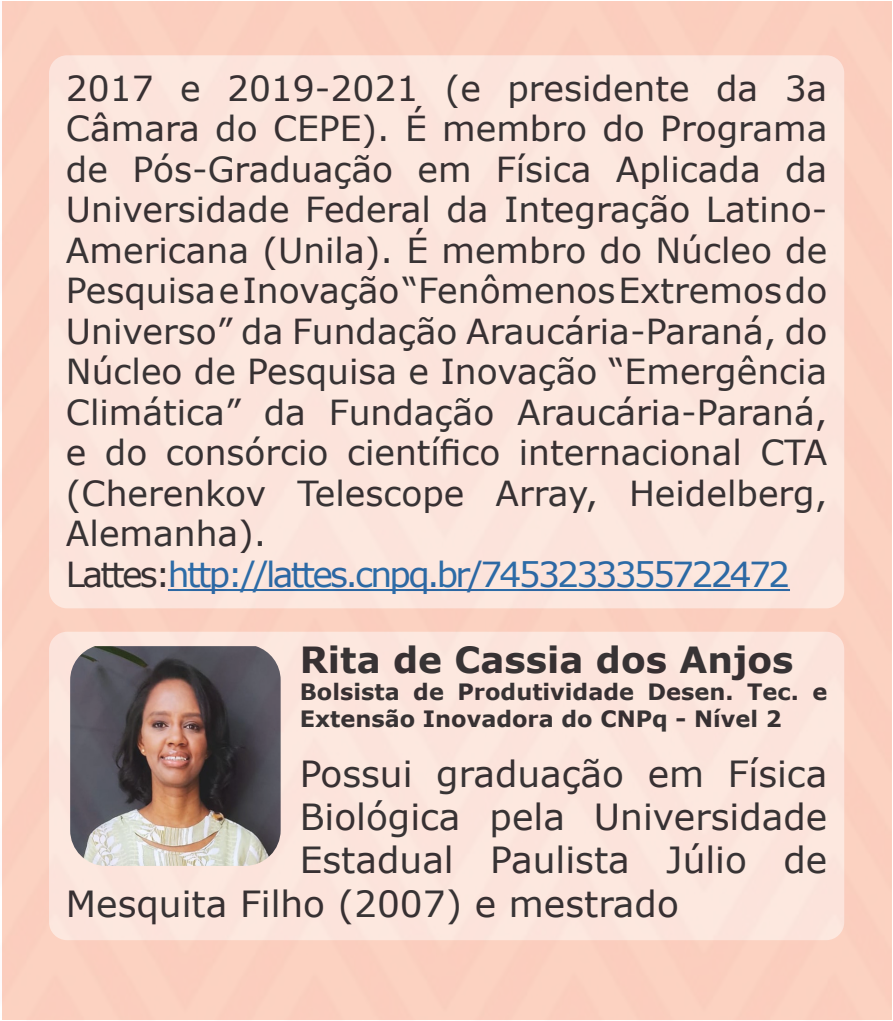
<style>
.page{position:relative;width:893px;height:1021px;background:#fff}
.page>*{position:absolute;margin:0;border:0;box-sizing:border-box;transform-origin:0 0}
.t1{font:36px "Verdana";color:#231f20}
.t2{font:700 36px "Verdana";color:#231f20}
.t3{font:34.5px/40.5px "Verdana";color:#231f20;text-align:justify}
.t4{font:34.5px "Verdana";letter-spacing:-.08em;color:#175d9e}
.t5{font:700 22.5px/26.7px "Verdana";color:#231f20}
.s1{color:#231f20}
</style>
<div class="page">
<img style="left:2px;top:2px;width:890px;height:1018px">
<p class="t3" style="left:66px;top:68px;width:763px">2017 e 2019-2021 (e presidente da 3a Câmara do CEPE). É membro do Programa de Pós-Graduação em Física Aplicada da Universidade Federal da Integração Latino-Americana (Unila). É membro do Núcleo de Pesquisa e Inovação “Fenômenos Extremos do Universo” da Fundação Araucária-Paraná, do Núcleo de Pesquisa e Inovação “Emergência Climática” da Fundação Araucária-Paraná, e do consórcio científico internacional CTA (Cherenkov Telescope Array, Heidelberg, Alemanha).</p>
<p class="t4" style="left:66px;top:550px;width:726px"><span class="s1">Lattes:</span>http://lattes.cnpq.br/7453233355722472</p>
<p class="t2" style="left:300px;top:634px;width:495px">Rita de Cassia dos Anjos</p>
<p class="t5" style="left:300px;top:678px;width:529px">Bolsista de Produtividade Desen. Tec. e<br>Extensão Inovadora do CNPq - Nível 2</p>
<p class="t1" style="left:300px;top:749px;width:529px">Possui graduação em Física</p>
<p class="t1" style="left:300px;top:792px;width:529px">Biológica pela Universidade</p>
<p class="t1" style="left:300px;top:835px;width:529px">Estadual Paulista Júlio de</p>
<p class="t1" style="left:66px;top:878px;width:614px">Mesquita Filho (2007) e mestrado</p>
</div>
